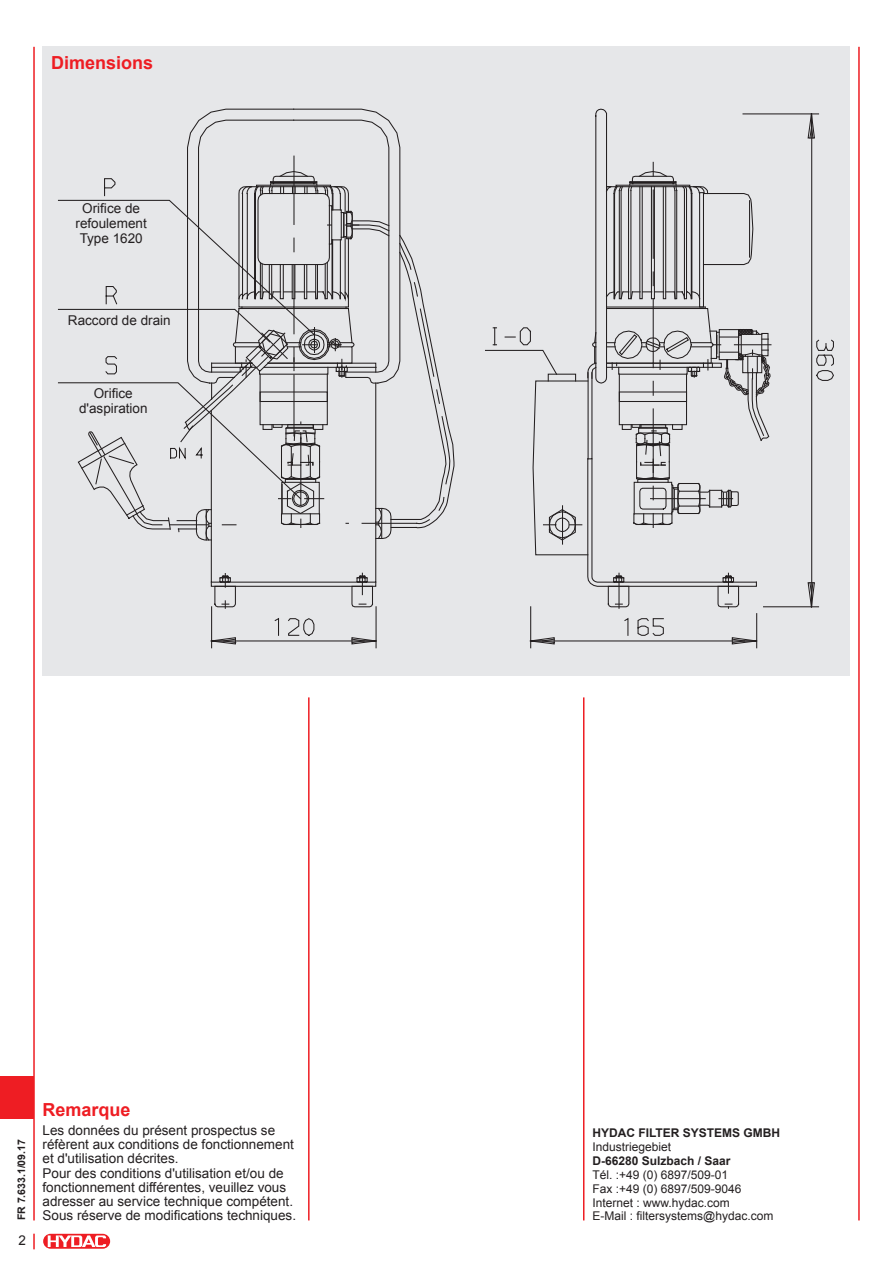
<style>
.page{position:relative;width:893px;height:1263px;background:#fff}
.page>*{position:absolute;margin:0;border:0;box-sizing:border-box;transform-origin:0 0}
._12er{font:700 18px "Arial";color:#ee1d23}
._9er{font:13.5px/14.2px "Arial";color:#231f20}
.Bildbeschriftung{font:13.5px/15px "Arial";color:#231f20;text-align:center}
.Tabelle{font:13.5px "Arial";color:#231f20}
._8er_Adresse{font:12px/14px "Arial";color:#231f20}
._8er_Adresse-2{font:700 12px "Arial";color:#231f20}
.t1{font:700 10.5px "Arial";color:#231f20}
.s1{font-weight:700}
</style>
<div class="page">
<div style="left:43px;top:1233px;width:68px;height:16px;border:1px solid #fff;border-radius:7px"></div>
<svg style="left:43px;top:1234px;width:67px;height:15px"></svg>
<svg style="left:48px;top:1235px;width:58px;height:12px"></svg>
<svg style="left:33px;top:1234px;width:2px;height:15px"></svg>
<hr style="left:33px;top:47px;width:2px;height:1173px;background:#ee1d23">
<hr style="left:858px;top:47px;width:2px;height:1173px;background:#ee1d23">
<div style="left:0;top:1076px;width:34px;height:42px;background:#ee1d23"></div>
<div style="left:43px;top:47px;width:807px;height:629px;background:#e6e7e9"></div>
<hr style="left:583px;top:697px;width:1px;height:523px;background:#ee1d23">
<hr style="left:308px;top:697px;width:2px;height:523px;background:#ee1d23">
<hr style="left:211px;top:607px;width:1px;height:41px;background:#231f20">
<hr style="left:376px;top:607px;width:1px;height:41px;background:#231f20">
<svg style="left:274px;top:618px;width:5px;height:18px"></svg>
<svg style="left:288px;top:618px;width:27px;height:18px"></svg>
<svg style="left:351px;top:636px;width:26px;height:9px"></svg>
<hr style="left:212px;top:640px;width:164px;height:1px;background:#231f20">
<svg style="left:210px;top:636px;width:27px;height:9px"></svg>
<hr style="left:530px;top:607px;width:1px;height:41px;background:#231f20">
<hr style="left:756px;top:614px;width:1px;height:34px;background:#231f20">
<svg style="left:624px;top:618px;width:5px;height:18px"></svg>
<svg style="left:637px;top:618px;width:27px;height:18px"></svg>
<svg style="left:731px;top:636px;width:27px;height:9px"></svg>
<hr style="left:531px;top:640px;width:226px;height:1px;background:#231f20">
<svg style="left:529px;top:636px;width:27px;height:9px"></svg>
<hr style="left:743px;top:113px;width:75px;height:1px;background:#231f20">
<hr style="left:763px;top:606px;width:55px;height:1px;background:#231f20">
<svg style="left:816px;top:339px;width:18px;height:42px"></svg>
<svg style="left:807px;top:581px;width:9px;height:27px"></svg>
<hr style="left:811px;top:114px;width:1px;height:493px;background:#231f20">
<svg style="left:807px;top:113px;width:9px;height:26px"></svg>
<svg style="left:58px;top:108px;width:397px;height:500px"></svg>
<svg style="left:485px;top:108px;width:286px;height:500px"></svg>
<p class="_12er" style="left:51px;top:50px;width:104px">Dimensions</p>
<p class="Bildbeschriftung" style="left:76px;top:201px;width:73px">Orifice de refoulement<br>Type 1620</p>
<p class="Bildbeschriftung" style="left:68px;top:312px;width:104px">Raccord de drain</p>
<p class="Bildbeschriftung" style="left:79px;top:386px;width:70px">Orifice d'aspiration</p>
<p class="t1" style="left:14px;top:1220px;width:83px;rotate:-90deg">FR 7.633.1/09.17</p>
<p class="Tabelle" style="left:18px;top:1231px;width:9px">2</p>
<p class="_12er" style="left:43px;top:1098px;width:90px">Remarque</p>
<p class="_9er" style="left:43px;top:1123px;width:253px">Les données du présent prospectus se réfèrent aux conditions de fonctionnement et d'utilisation décrites.</p>
<p class="_9er" style="left:43px;top:1166px;width:252px">Pour des conditions d'utilisation et/ou de fonctionnement différentes, veuillez vous adresser au service technique compétent.</p>
<p class="_9er" style="left:43px;top:1209px;width:255px">Sous réserve de modifications techniques.</p>
<p class="_8er_Adresse-2" style="left:592px;top:1124px;width:189px">HYDAC FILTER SYSTEMS GMBH</p>
<p class="_8er_Adresse" style="left:592px;top:1139px;width:182px">Industriegebiet<br><span class="s1">D-66280 Sulzbach / Saar<br></span>Tél. :+49 (0) 6897/509-01<br>Fax :+49 (0) 6897/509-9046<br>Internet : www.hydac.com<br>E-Mail : filtersystems@hydac.com</p>
</div>
